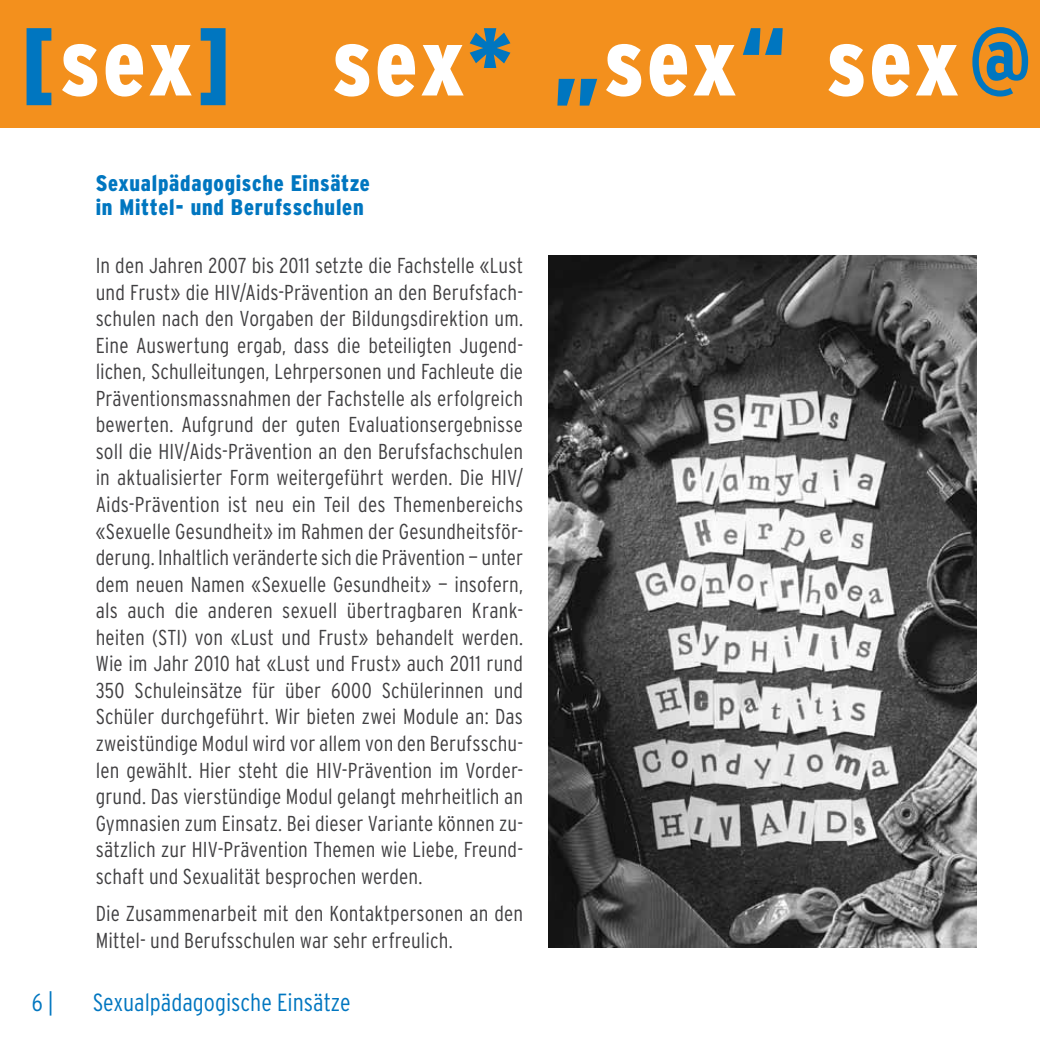
<style>
.page{position:relative;width:1040px;height:1040px;background:#fff}
.page>*{position:absolute;margin:0;border:0;box-sizing:border-box;transform-origin:0 0}
.t1{font:300 condensed 24.75px "Interstate";color:#0076c0}
.t2{font:900 condensed 22.5px/23.8px "Interstate";letter-spacing:.035em;color:#0076c0}
.t3{font:300 condensed 21.6px/26.6px "Interstate";letter-spacing:.005em;color:#414042;text-align:justify}
</style>
<div class="page">
<div style="left:0;top:0;width:1040px;height:128px;background:#f3901d"></div>
<svg style="left:828px;top:44px;width:35px;height:53px"></svg>
<svg style="left:872px;top:44px;width:37px;height:53px"></svg>
<svg style="left:916px;top:45px;width:42px;height:50px"></svg>
<svg style="left:972px;top:27px;width:56px;height:70px"></svg>
<svg style="left:606px;top:44px;width:35px;height:53px"></svg>
<svg style="left:649px;top:44px;width:38px;height:53px"></svg>
<svg style="left:693px;top:45px;width:42px;height:50px"></svg>
<svg style="left:62px;top:44px;width:35px;height:53px"></svg>
<svg style="left:106px;top:44px;width:37px;height:53px"></svg>
<svg style="left:149px;top:45px;width:43px;height:50px"></svg>
<svg style="left:334px;top:44px;width:35px;height:53px"></svg>
<svg style="left:377px;top:44px;width:38px;height:53px"></svg>
<svg style="left:421px;top:28px;width:89px;height:67px"></svg>
<svg style="left:557px;top:79px;width:40px;height:27px"></svg>
<svg style="left:743px;top:28px;width:39px;height:27px"></svg>
<svg style="left:27px;top:28px;width:24px;height:77px"></svg>
<svg style="left:201px;top:28px;width:24px;height:77px"></svg>
<img style="left:549px;top:255px;width:427px;height:692px">
<p class="t2" style="left:96px;top:171px;width:276px">Sexualpädagogische Einsätze in Mittel- und Berufsschulen</p>
<p class="t3" style="left:96px;top:252px;width:429px">In den Jahren 2007 bis 2011 setzte die Fachstelle «Lust und Frust» die HIV/Aids-Prävention an den Berufsfach&shy;schulen nach den Vorgaben der Bildungsdirektion um.<br>Eine Auswertung ergab, dass die beteiligten Jugend&shy;lichen, Schulleitungen, Lehrpersonen und Fachleute die Präventionsmassnahmen der Fachstelle als erfolgreich bewerten. Aufgrund der guten Evaluationsergebnisse soll die HIV/Aids-Prävention an den Berufsfachschulen in aktualisierter Form weitergeführt werden. Die HIV/ Aids-Prävention ist neu ein Teil des Themenbereichs «Sexuelle Gesundheit» im Rahmen der Gesundheitsför&shy;derung. Inhaltlich veränderte sich die Prävention — unter dem neuen Namen «Sexuelle Gesundheit» — insofern, als auch die anderen sexuell übertragbaren Krank&shy;heiten (STI) von «Lust und Frust» behandelt werden.<br>Wie im Jahr 2010 hat «Lust und Frust» auch 2011 rund 350 Schuleinsätze für über 6000 Schülerinnen und Schüler durchgeführt. Wir bieten zwei Module an: Das zweistündige Modul wird vor allem von den Berufsschu&shy;len gewählt. Hier steht die HIV-Prävention im Vorder&shy;grund. Das vierstündige Modul gelangt mehrheitlich an Gymnasien zum Einsatz. Bei dieser Variante können zu&shy;sätzlich zur HIV-Prävention Themen wie Liebe, Freund&shy;schaft und Sexualität besprochen werden.</p>
<p class="t3" style="left:96px;top:900px;width:429px">Die Zusammenarbeit mit den Kontaktpersonen an den<br>Mittel- und Berufsschulen war sehr erfreulich.</p>
<p class="t1" style="left:32px;top:988px;width:23px">6 |</p>
<p class="t1" style="left:93px;top:988px;width:259px">Sexualpädagogische Einsätze</p>
</div>
